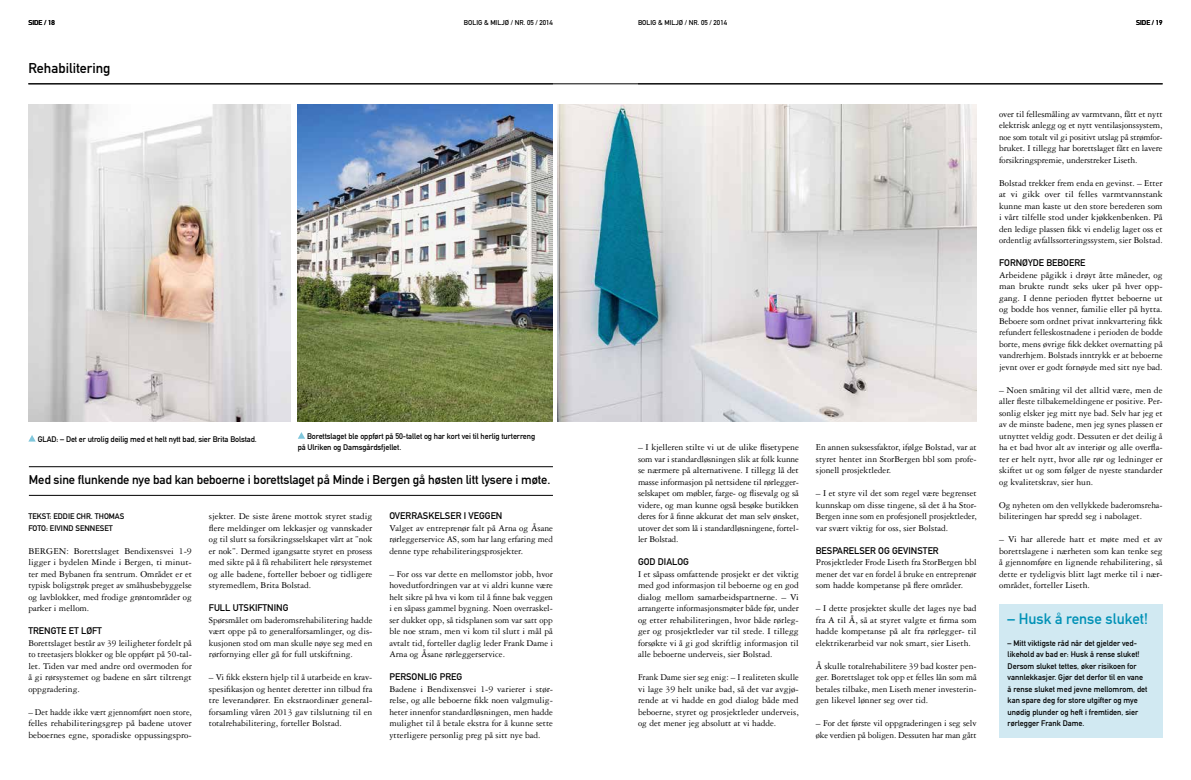
<style>
.page{position:relative;width:1191px;height:780px;background:#fff}
.page>*{position:absolute;margin:0;border:0;box-sizing:border-box;transform-origin:0 0}
.t1{font:15px "DIN Mittelschrift LT";color:#0091b6}
.t2{font:14px "DIN Mittelschrift LT";color:#000}
.t3{font:12.5px "DIN Mittelschrift LT";letter-spacing:-.01em;color:#000}
.t4{font:9.5px/11.5px "Garamond Three LT";color:#000;text-align:justify}
.t5{font:9.5px/11.5px "Garamond Three LT";color:#000;text-align:justify;scale:.96 1}
.t6{font:9.5px "DIN Mittelschrift LT";color:#000}
.t7{font:8px/11.5px "DIN Mittelschrift LT";color:#000}
.t8{font:7px "DIN Mittelschrift LT";color:#000}
</style>
<div class="page">
<hr style="left:28px;top:84px;width:1134px;height:1px;background:#000">
<img style="left:298px;top:105px;width:255px;height:316px">
<img style="left:28px;top:105px;width:263px;height:316px">
<img style="left:558px;top:105px;width:418px;height:316px">
<svg style="left:298px;top:432px;width:7px;height:7px"></svg>
<div style="left:999px;top:604px;width:163px;height:133px;background:#d1e9f2"></div>
<svg style="left:28px;top:435px;width:8px;height:6px"></svg>
<hr style="left:29px;top:466px;width:524px;height:1px;background:#000">
<hr style="left:29px;top:495px;width:524px;height:1px;background:#000">
<p class="t8" style="left:464px;top:19px;width:91px">BOLIG &amp; MILJØ / NR. 05 / 2014</p>
<p class="t8" style="left:638px;top:19px;width:91px">BOLIG &amp; MILJØ / NR. 05 / 2014</p>
<p class="t8" style="left:28px;top:19px;width:28px">SIDE / 18</p>
<p class="t8" style="left:1136px;top:19px;width:28px">SIDE / 19</p>
<h2 class="t2" style="left:28px;top:60px;width:84px">Rehabilitering</h2>
<p class="t7" style="left:38px;top:433px;width:221px">GLAD: – Det er utrolig deilig med et helt nytt bad, sier Brita Bolstad.</p>
<p class="t7" style="left:298px;top:430px;width:239px;text-indent:9px">Borettslaget ble oppført på 50-tallet og har kort vei til herlig turterreng på Ulriken og Damsgårdsfjellet.</p>
<h3 class="t3" style="left:29px;top:472px;width:523px">Med sine flunkende nye bad kan beboerne i borettslaget på Minde i Bergen gå høsten litt lysere i møte.</h3>
<p class="t7" style="left:28px;top:510px;width:98px">TEKST: EDDIE CHR. THOMAS<br>FOTO: EIVIND SENNESET</p>
<p class="t4" style="left:28px;top:545px;width:165px">BERGEN: Borettslaget Bendixensvei 1-9 ligger i bydelen Minde i Bergen, ti minut&shy;ter med Bybanen fra sentrum. Området er et typisk boligstrøk preget av småhusbebyggelse og lavblokker, med frodige grøntområder og parker i mellom.</p>
<p class="t6" style="left:28px;top:625px;width:75px">TRENGTE ET LØFT</p>
<p class="t4" style="left:28px;top:637px;width:165px">Borettslaget består av 39 leiligheter fordelt på to treetasjers blokker og ble oppført på 50-tal&shy;let. Tiden var med andre ord overmoden for å gi rørsystemet og badene en sårt tiltrengt oppgradering.</p>
<p class="t5" style="left:28px;top:706px;width:172px">– Det hadde ikke vært gjennomført noen store, felles rehabiliteringsgrep på badene utover beboernes egne, sporadiske oppussingspro-</p>
<p class="t4" style="left:209px;top:510px;width:165px">sjekter. De siste årene mottok styret stadig flere meldinger om lekkasjer og vannskader og til slutt sa forsikringsselskapet vårt at ”nok er nok”. Dermed igangsatte styret en prosess med sikte på å få rehabilitert hele rørsystemet og alle badene, forteller beboer og tidligere styremedlem, Brita Bolstad.</p>
<p class="t6" style="left:209px;top:602px;width:81px">FULL UTSKIFTNING</p>
<p class="t4" style="left:209px;top:614px;width:165px">Spørsmålet om baderomsrehabilitering hadde vært oppe på to generalforsamlinger, og dis&shy;kusjonen stod om man skulle nøye seg med en rørfornying eller gå for full utskiftning.</p>
<p class="t4" style="left:209px;top:671px;width:165px">– Vi fikk ekstern hjelp til å utarbeide en krav&shy;spesifikasjon og hentet deretter inn tilbud fra tre leverandører. En ekstraordinær general&shy;forsamling våren 2013 gav tilslutning til en totalrehabilitering, forteller Bolstad.</p>
<p class="t6" style="left:389px;top:510px;width:114px">OVERRASKELSER I VEGGEN</p>
<p class="t4" style="left:389px;top:522px;width:165px">Valget av entreprenør falt på Arna og Åsane rørleggerservice AS, som har lang erfaring med denne type rehabiliteringsprosjekter.</p>
<p class="t4" style="left:389px;top:568px;width:165px">– For oss var dette en mellomstor jobb, hvor hovedutfordringen var at vi aldri kunne være helt sikre på hva vi kom til å finne bak veggen i en såpass gammel bygning. Noen overraskel&shy;ser dukket opp, så tidsplanen som var satt opp ble noe stram, men vi kom til slutt i mål på avtalt tid, forteller daglig leder Frank Dame i Arna og Åsane rørleggerservice.</p>
<p class="t6" style="left:389px;top:671px;width:74px">PERSONLIG PREG</p>
<p class="t4" style="left:389px;top:683px;width:165px">Badene i Bendixensvei 1-9 varierer i stør&shy;relse, og alle beboerne fikk noen valgmulig&shy;heter innenfor standardløsningen, men hadde mulighet til å betale ekstra for å kunne sette ytterligere personlig preg på sitt nye bad.</p>
<p class="t4" style="left:638px;top:441px;width:162px">– I kjelleren stilte vi ut de ulike flisetypene som var i standardløsningen slik at folk kunne se nærmere på alternativene. I tillegg lå det masse informasjon på nettsidene til rørlegger&shy;selskapet om møbler, farge- og flisevalg og så videre, og man kunne også besøke butikken deres for å finne akkurat det man selv ønsket, utover det som lå i standardløsningene, fortel&shy;ler Bolstad.</p>
<p class="t6" style="left:638px;top:556px;width:52px">GOD DIALOG</p>
<p class="t4" style="left:638px;top:568px;width:162px">I et såpass omfattende prosjekt er det viktig med god informasjon til beboerne og en god dialog mellom samarbeidspartnerne. – Vi arrangerte informasjonsmøter både før, under og etter rehabiliteringen, hvor både rørleg&shy;ger og prosjektleder var til stede. I tillegg forsøkte vi å gi god skriftlig informasjon til alle beboerne underveis, sier Bolstad.</p>
<p class="t4" style="left:638px;top:671px;width:162px">Frank Dame sier seg enig: – I realiteten skulle vi lage 39 helt unike bad, så det var avgjø&shy;rende at vi hadde en god dialog både med beboerne, styret og prosjektleder underveis, og det mener jeg absolutt at vi hadde.</p>
<p class="t4" style="left:816px;top:441px;width:162px">En annen suksessfaktor, ifølge Bolstad, var at styret hentet inn StorBergen bbl som profe&shy;sjonell prosjektleder.</p>
<p class="t4" style="left:816px;top:487px;width:162px">– I et styre vil det som regel være begrenset kunnskap om disse tingene, så det å ha Stor-Bergen inne som en profesjonell prosjektleder, var svært viktig for oss, sier Bolstad.</p>
<p class="t6" style="left:816px;top:545px;width:124px">BESPARELSER OG GEVINSTER</p>
<p class="t4" style="left:816px;top:556px;width:162px">Prosjektleder Frode Liseth fra StorBergen bbl mener det var en fordel å bruke en entreprenør som hadde kompetanse på flere områder.</p>
<p class="t4" style="left:816px;top:602px;width:162px">– I dette prosjektet skulle det lages nye bad fra A til Å, så at styret valgte et firma som hadde kompetanse på alt fra rørlegger- til elektrikerarbeid var nok smart, sier Liseth.</p>
<p class="t4" style="left:816px;top:660px;width:162px">Å skulle totalrehabilitere 39 bad koster pen&shy;ger. Borettslaget tok opp et felles lån som må betales tilbake, men Liseth mener investerin&shy;gen likevel lønner seg over tid.</p>
<p class="t4" style="left:816px;top:717px;width:162px">– For det første vil oppgraderingen i seg selv øke verdien på boligen. Dessuten har man gått</p>
<p class="t4" style="left:999px;top:108px;width:165px">over til fellesmåling av varmtvann, fått et nytt elektrisk anlegg og et nytt ventilasjonssystem, noe som totalt vil gi positivt utslag på strømfor&shy;bruket. I tillegg har borettslaget fått en lavere forsikringspremie, understreker Liseth.</p>
<p class="t4" style="left:999px;top:177px;width:165px">Bolstad trekker frem enda en gevinst. – Etter at vi gikk over til felles varmtvannstank kunne man kaste ut den store berederen som i vårt tilfelle stod under kjøkkenbenken. På den ledige plassen fikk vi endelig laget oss et ordentlig avfallssorteringssystem, sier Bolstad.</p>
<p class="t6" style="left:999px;top:257px;width:88px">FORNØYDE BEBOERE</p>
<p class="t4" style="left:999px;top:269px;width:165px">Arbeidene pågikk i drøyt åtte måneder, og man brukte rundt seks uker på hver opp&shy;gang. I denne perioden flyttet beboerne ut og bodde hos venner, familie eller på hytta.<br>Beboere som ordnet privat innkvartering fikk refundert felleskostnadene i perioden de bodde borte, mens øvrige fikk dekket overnatting på vandrerhjem. Bolstads inntrykk er at beboerne jevnt over er godt fornøyde med sitt nye bad.</p>
<p class="t4" style="left:999px;top:384px;width:165px">– Noen småting vil det alltid være, men de aller fleste tilbakemeldingene er positive. Per&shy;sonlig elsker jeg mitt nye bad. Selv har jeg et av de minste badene, men jeg synes plassen er utnyttet veldig godt. Dessuten er det deilig å ha et bad hvor alt av interiør og alle overfla&shy;ter er helt nytt, hvor alle rør og ledninger er skiftet ut og som følger de nyeste standarder og kvalitetskrav, sier hun.</p>
<p class="t4" style="left:999px;top:499px;width:165px">Og nyheten om den vellykkede baderomsreha&shy;biliteringen har spredd seg i nabolaget.</p>
<p class="t4" style="left:999px;top:533px;width:165px">– Vi har allerede hatt et møte med et av borettslagene i nærheten som kan tenke seg å gjennomføre en lignende rehabilitering, så dette er tydeligvis blitt lagt merke til i nær&shy;området, forteller Liseth.</p>
<h1 class="t1" style="left:1007px;top:609px;width:142px">– Husk å rense sluket!</h1>
<p class="t7" style="left:1007px;top:637px;width:141px">– Mitt viktigste råd når det gjelder ved&shy;likehold av bad er: Husk å rense sluket!<br>Dersom sluket tettes, øker risikoen for vannlekkasjer. Gjør det derfor til en vane å rense sluket med jevne mellomrom, det kan spare deg for store utgifter og mye unødig plunder og heft i fremtiden, sier rørlegger Frank Dame.</p>
</div>
